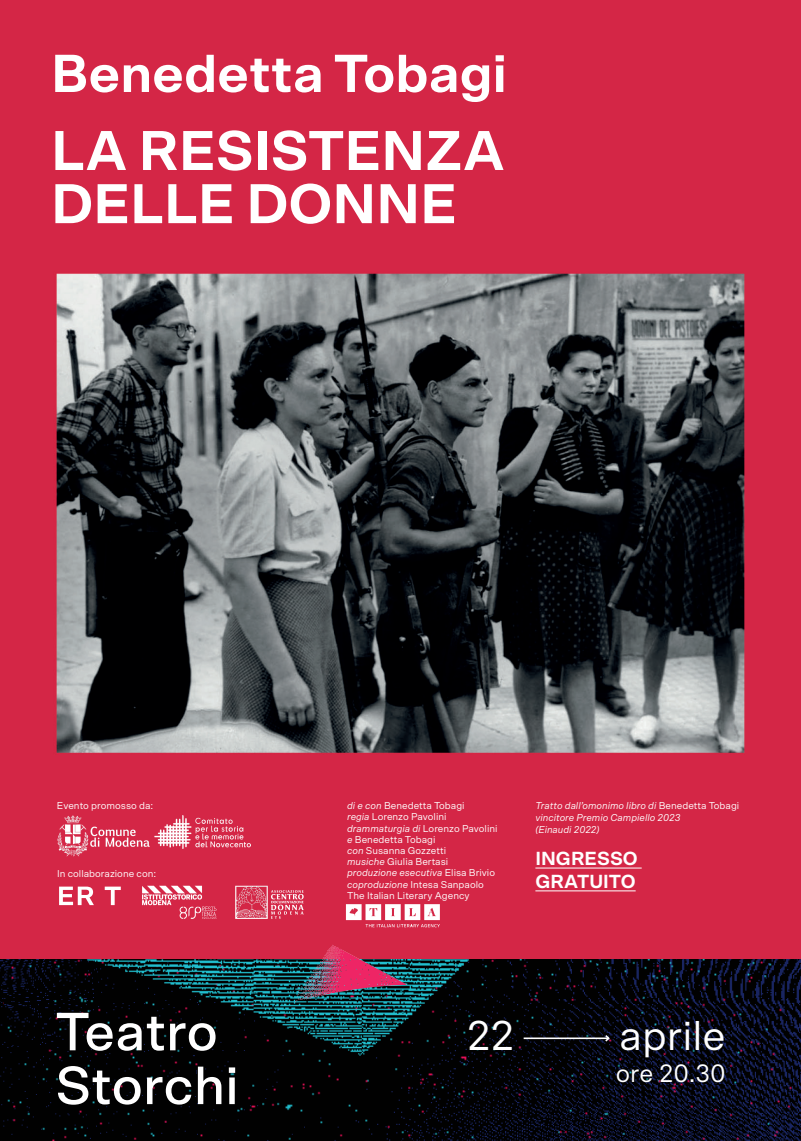
<style>
.page{position:relative;width:801px;height:1141px;background:#fff}
.page>*{position:absolute;margin:0;border:0;box-sizing:border-box;transform-origin:0 0}
.t1{font:700 56.12px/53.2px "Scto Grotesk A";color:#fff}
.t2{font:500 54px/53.8px "Scto Grotesk A";color:#fff}
.t3{font:700 53.6px "Scto Grotesk A";color:#fff}
.t4{font:41.8px "Scto Grotesk A";color:#fff}
.t5{font:25.16px "Scto Grotesk A";color:#fff}
.t6{font:700 19px/22.8px "Scto Grotesk A";color:#fff}
.t7{font:10px/11.2px "Scto Grotesk A";color:#fff}
.t8{font:italic 10px/12px "Scto Grotesk A";color:#fff}
.s1{font-style:italic}
.s2{font-style:normal}
</style>
<div class="page">
<img style="left:0;top:0;width:801px;height:959px">
<img style="left:3px;top:959px;width:796px;height:182px">
<img style="left:0;top:959px;width:613px;height:130px">
<hr style="left:523px;top:1037px;width:85px;height:2px;background:#fff">
<svg style="left:603px;top:1033px;width:8px;height:10px"></svg>
<img style="left:263px;top:932px;width:183px;height:103px">
<img style="left:54px;top:815px;width:101px;height:42px">
<img style="left:150px;top:815px;width:100px;height:35px">
<img style="left:141px;top:885px;width:77px;height:33px">
<img style="left:235px;top:885px;width:70px;height:34px">
<svg style="left:59px;top:886px;width:62px;height:19px"></svg>
<hr style="left:535px;top:867px;width:106px;height:1px;background:#fff">
<hr style="left:535px;top:890px;width:100px;height:1px;background:#fff">
<img style="left:344px;top:901px;width:97px;height:29px">
<h3 class="t3" style="left:51px;top:41px;width:457px">Benedetta Tobagi</h3>
<h1 class="t1" style="left:51px;top:124px;width:455px">LA RESISTENZA<br>DELLE DONNE</h1>
<p class="t7" style="left:57px;top:799px;width:98px">Evento promosso da:</p>
<p class="t7" style="left:57px;top:867px;width:101px">In collaborazione con:</p>
<p class="t7" style="left:347px;top:800px;width:152px"><span class="s1">di e con</span> Benedetta Tobagi<br><span class="s1">regia</span> Lorenzo Pavolini <span class="s1">drammaturgia di</span> Lorenzo Pavolini <span class="s1">e</span> Benedetta Tobagi<br><span class="s1">con</span> Susanna Gozzetti<br><span class="s1">musiche</span> Giulia Bertasi <span class="s1">produzione esecutiva</span> Elisa Brivio <span class="s1">coproduzione</span> Intesa Sanpaolo<br>The Italian Literary Agency</p>
<p class="t8" style="left:535px;top:799px;width:205px">Tratto dall’omonimo libro di <span class="s2">Benedetta Tobagi </span>vincitore Premio Campiello 2023<br>(Einaudi 2022)</p>
<h3 class="t6" style="left:535px;top:846px;width:104px">INGRESSO<br>GRATUITO</h3>
<h2 class="t2" style="left:55px;top:1004px;width:185px">Teatro<br>Storchi</h2>
<h3 class="t4" style="left:467px;top:1011px;width:49px">22</h3>
<h3 class="t4" style="left:619px;top:1011px;width:108px">aprile</h3>
<h3 class="t5" style="left:615px;top:1058px;width:111px">ore 20.30</h3>
</div>
